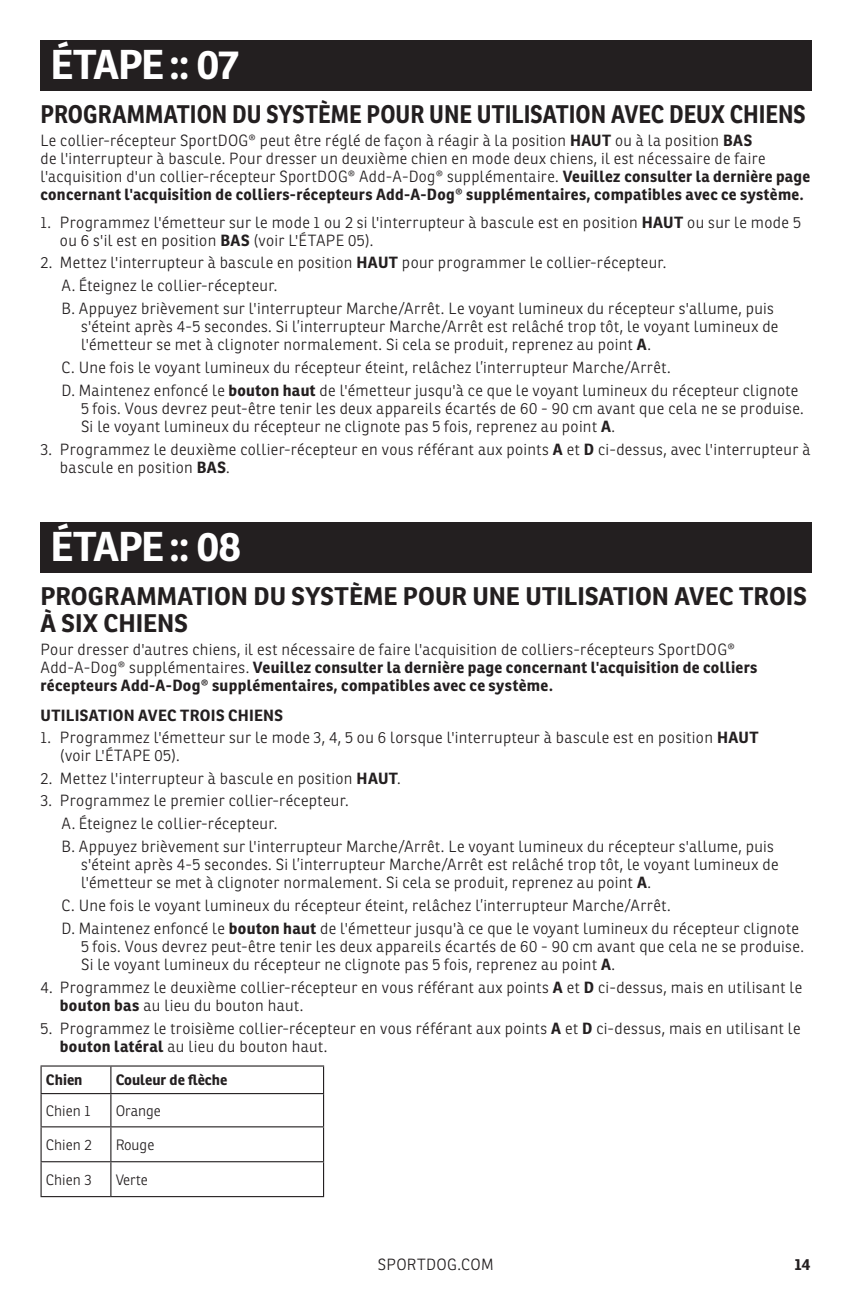
<style>
.page{position:relative;width:851px;height:1296px;background:#fff}
.page>*{position:absolute;margin:0;border:0;box-sizing:border-box;transform-origin:0 0}
.t1{font:700 40.5px "Ronnia";letter-spacing:-.025em;color:#fff}
.t2{font:700 24.75px/27px "Ronnia";color:#231f20}
.t3{font:700 24.75px "Ronnia";color:#231f20;scale:.9 1}
.t4{font:300 15.75px/18px "Ronnia";letter-spacing:.02em;color:#231f20}
.t5{font:700 15.75px/18px "Ronnia";letter-spacing:.02em;color:#231f20}
.t6{font:300 14.62px "Ronnia";color:#231f20}
.t7{font:700 14.62px "Ronnia";color:#231f20}
.s1{font-weight:700}
.s2{font-weight:300}
</style>
<div class="page">
<div style="left:40px;top:40px;width:771px;height:51px;background:#231f20"></div>
<div style="left:40px;top:522px;width:771px;height:51px;background:#231f20"></div>
<hr style="left:40px;top:1065px;width:71px;height:2px;background:#231f20">
<hr style="left:40px;top:1067px;width:2px;height:26px;background:#231f20">
<hr style="left:111px;top:1065px;width:213px;height:2px;background:#231f20">
<svg style="left:110px;top:1067px;width:1px;height:26px"></svg>
<svg style="left:323px;top:1067px;width:1px;height:26px"></svg>
<hr style="left:40px;top:1093px;width:71px;height:1px;background:#231f20">
<hr style="left:40px;top:1094px;width:2px;height:32px;background:#231f20">
<hr style="left:111px;top:1093px;width:213px;height:1px;background:#231f20">
<hr style="left:110px;top:1094px;width:1px;height:32px;background:#231f20">
<hr style="left:323px;top:1094px;width:1px;height:32px;background:#231f20">
<hr style="left:40px;top:1126px;width:71px;height:1px;background:#231f20">
<hr style="left:40px;top:1127px;width:2px;height:34px;background:#231f20">
<hr style="left:111px;top:1126px;width:213px;height:1px;background:#231f20">
<hr style="left:110px;top:1127px;width:1px;height:34px;background:#231f20">
<hr style="left:323px;top:1127px;width:1px;height:34px;background:#231f20">
<hr style="left:40px;top:1161px;width:71px;height:1px;background:#231f20">
<hr style="left:40px;top:1162px;width:2px;height:34px;background:#231f20">
<hr style="left:111px;top:1161px;width:213px;height:1px;background:#231f20">
<hr style="left:110px;top:1162px;width:1px;height:34px;background:#231f20">
<hr style="left:323px;top:1162px;width:1px;height:34px;background:#231f20">
<hr style="left:40px;top:1196px;width:71px;height:1px;background:#231f20">
<hr style="left:111px;top:1196px;width:213px;height:1px;background:#231f20">
<h1 class="t1" style="left:51px;top:39px;width:190px">ÉTAPE :: 07</h1>
<h2 class="t3" style="left:40px;top:98px;width:851px">PROGRAMMATION DU SYSTÈME POUR UNE UTILISATION AVEC DEUX CHIENS</h2>
<p class="t4" style="left:40px;top:131px;width:771px">Le collier-récepteur SportDOG® peut être réglé de façon à réagir à la position <span class="s1">HAUT</span> ou à la position <span class="s1">BAS<br></span>de l'interrupteur à bascule. Pour dresser un deuxième chien en mode deux chiens, il est nécessaire de faire l'acquisition d'un collier-récepteur SportDOG® Add-A-Dog® supplémentaire. <span class="s1">Veuillez consulter la dernière page concernant l'acquisition de colliers-récepteurs Add-A-Dog® supplémentaires, compatibles avec ce système.</span></p>
<p class="t4" style="left:60px;top:213px;width:742px;text-indent:-19px">1. Programmez l'émetteur sur le mode 1 ou 2 si l'interrupteur à bascule est en position <span class="s1">HAUT</span> ou sur le mode 5 ou 6 s'il est en position <span class="s1">BAS</span> (voir L'ÉTAPE 05).</p>
<p class="t4" style="left:62px;top:251px;width:713px;line-height:22.9px;text-indent:-21px">2. Mettez l'interrupteur à bascule en position <span class="s1">HAUT</span> pour programmer le collier-récepteur.<br>A. Éteignez le collier-récepteur.<br>B. Appuyez brièvement sur l'interrupteur Marche/Arrêt. Le voyant lumineux du récepteur s'allume, puis</p>
<p class="t4" style="left:81px;top:317px;width:699px">s'éteint après 4-5 secondes. Si l’interrupteur Marche/Arrêt est relâché trop tôt, le voyant lumineux de l'émetteur se met à clignoter normalement. Si cela se produit, reprenez au point <span class="s1">A</span>.</p>
<p class="t4" style="left:62px;top:356px;width:738px;line-height:22.9px">C. Une fois le voyant lumineux du récepteur éteint, relâchez l’interrupteur Marche/Arrêt.<br>D. Maintenez enfoncé le <span class="s1">bouton haut</span> de l'émetteur jusqu'à ce que le voyant lumineux du récepteur clignote</p>
<p class="t4" style="left:81px;top:399px;width:724px">5 fois. Vous devrez peut-être tenir les deux appareils écartés de 60 - 90 cm avant que cela ne se produise.<br>Si le voyant lumineux du récepteur ne clignote pas 5 fois, reprenez au point <span class="s1">A</span>.</p>
<p class="t4" style="left:60px;top:440px;width:752px;text-indent:-19px">3. Programmez le deuxième collier-récepteur en vous référant aux points <span class="s1">A</span> et <span class="s1">D</span> ci-dessus, avec l'interrupteur à bascule en position <span class="s1">BAS</span>.</p>
<h1 class="t1" style="left:51px;top:520px;width:192px">ÉTAPE :: 08</h1>
<h2 class="t2" style="left:40px;top:582px;width:768px">PROGRAMMATION DU SYSTÈME POUR UNE UTILISATION AVEC TROIS<br>À SIX CHIENS</h2>
<p class="t5" style="left:40px;top:640px;width:718px"><span class="s2">Pour dresser d'autres chiens, il est nécessaire de faire l'acquisition de colliers-récepteurs SportDOG®<br>Add-A-Dog® supplémentaires.</span> Veuillez consulter la dernière page concernant l'acquisition de colliers récepteurs Add-A-Dog® supplémentaires, compatibles avec ce système.</p>
<p class="t5" style="left:40px;top:707px;width:244px">UTILISATION AVEC TROIS CHIENS</p>
<p class="t4" style="left:60px;top:728px;width:700px;text-indent:-19px">1. Programmez l'émetteur sur le mode 3, 4, 5 ou 6 lorsque l'interrupteur à bascule est en position <span class="s1">HAUT </span>(voir L'ÉTAPE 05).</p>
<p class="t4" style="left:41px;top:769px;width:361px">2. Mettez l'interrupteur à bascule en position <span class="s1">HAUT</span>.</p>
<p class="t4" style="left:62px;top:789px;width:713px;line-height:22.9px;text-indent:-21px">3. Programmez le premier collier-récepteur.<br>A. Éteignez le collier-récepteur.<br>B. Appuyez brièvement sur l'interrupteur Marche/Arrêt. Le voyant lumineux du récepteur s'allume, puis</p>
<p class="t4" style="left:81px;top:856px;width:699px">s'éteint après 4-5 secondes. Si l’interrupteur Marche/Arrêt est relâché trop tôt, le voyant lumineux de l'émetteur se met à clignoter normalement. Si cela se produit, reprenez au point <span class="s1">A</span>.</p>
<p class="t4" style="left:62px;top:894px;width:738px;line-height:22.9px">C. Une fois le voyant lumineux du récepteur éteint, relâchez l’interrupteur Marche/Arrêt.<br>D. Maintenez enfoncé le <span class="s1">bouton haut</span> de l'émetteur jusqu'à ce que le voyant lumineux du récepteur clignote</p>
<p class="t4" style="left:81px;top:937px;width:724px">5 fois. Vous devrez peut-être tenir les deux appareils écartés de 60 - 90 cm avant que cela ne se produise.<br>Si le voyant lumineux du récepteur ne clignote pas 5 fois, reprenez au point <span class="s1">A</span>.</p>
<p class="t4" style="left:60px;top:978px;width:743px;text-indent:-19px">4. Programmez le deuxième collier-récepteur en vous référant aux points <span class="s1">A</span> et <span class="s1">D</span> ci-dessus, mais en utilisant le <span class="s1">bouton bas</span> au lieu du bouton haut.</p>
<p class="t4" style="left:60px;top:1019px;width:742px;text-indent:-19px">5. Programmez le troisième collier-récepteur en vous référant aux points <span class="s1">A</span> et <span class="s1">D</span> ci-dessus, mais en utilisant le <span class="s1">bouton latéral</span> au lieu du bouton haut.</p>
<p class="t7" style="left:46px;top:1071px;width:38px">Chien</p>
<p class="t7" style="left:116px;top:1071px;width:113px">Couleur de flèche</p>
<p class="t6" style="left:46px;top:1102px;width:46px">Chien 1</p>
<p class="t6" style="left:116px;top:1102px;width:47px">Orange</p>
<p class="t6" style="left:46px;top:1136px;width:47px">Chien 2</p>
<p class="t6" style="left:116px;top:1136px;width:40px">Rouge</p>
<p class="t6" style="left:46px;top:1171px;width:47px">Chien 3</p>
<p class="t6" style="left:116px;top:1171px;width:33px">Verte</p>
<p class="t4" style="left:377px;top:1255px;width:117px">SPORTDOG.COM</p>
<p class="t5" style="left:794px;top:1255px;width:17px">14</p>
</div>
